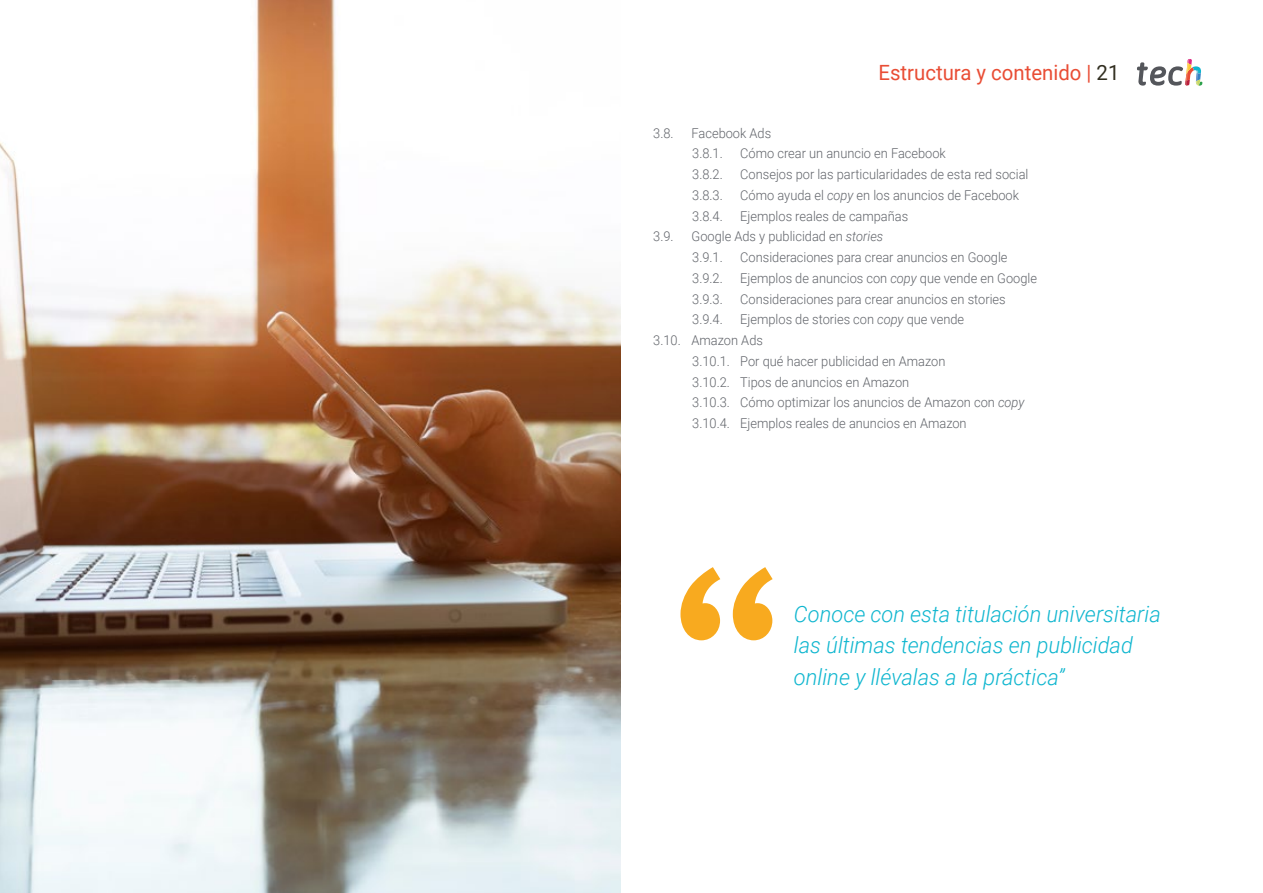
<style>
.page{position:relative;width:1263px;height:893px;background:#fff}
.page>*{position:absolute;margin:0;border:0;box-sizing:border-box;transform-origin:0 0}
.t1{font:italic 300 22.5px/31.5px "Roboto";color:#0fb6cf}
.t2{font:21px "Roboto";color:#e94d35}
.t3{font:300 13.5px/20.7px "Roboto";color:#61646a;scale:.95 1}
.s1{color:#312e20}
.s2{font-style:italic}
</style>
<div class="page">
<img style="left:0;top:0;width:621px;height:893px">
<svg style="left:680px;top:567px;width:93px;height:73px"></svg>
<svg style="left:1137px;top:59px;width:65px;height:27px"></svg>
<h2 class="t2" style="left:878px;top:57px;width:242px">Estructura y contenido | <span class="s1">21</span></h2>
<p class="t3" style="left:653px;top:122px;width:23px">3.8.</p>
<p class="t3" style="left:691px;top:122px;width:85px">Facebook Ads<br>3.8.1.</p>
<p class="t3" style="left:740px;top:143px;width:218px">Cómo crear un anuncio en Facebook</p>
<p class="t3" style="left:692px;top:164px;width:34px">3.8.2.</p>
<p class="t3" style="left:740px;top:164px;width:305px">Consejos por las particularidades de esta red social</p>
<p class="t3" style="left:692px;top:184px;width:34px">3.8.3.</p>
<p class="t3" style="left:740px;top:184px;width:295px">Cómo ayuda el <span class="s2">copy</span> en los anuncios de Facebook</p>
<p class="t3" style="left:692px;top:205px;width:34px">3.8.4.</p>
<p class="t3" style="left:740px;top:205px;width:178px">Ejemplos reales de campañas</p>
<p class="t3" style="left:653px;top:226px;width:23px">3.9.</p>
<p class="t3" style="left:691px;top:226px;width:203px">Google Ads y publicidad en <span class="s2">stories<br></span>3.9.1.</p>
<p class="t3" style="left:740px;top:247px;width:283px">Consideraciones para crear anuncios en Google</p>
<p class="t3" style="left:692px;top:267px;width:34px">3.9.2.</p>
<p class="t3" style="left:740px;top:267px;width:314px">Ejemplos de anuncios con <span class="s2">copy</span> que vende en Google</p>
<p class="t3" style="left:692px;top:288px;width:34px">3.9.3.</p>
<p class="t3" style="left:740px;top:288px;width:281px">Consideraciones para crear anuncios en stories</p>
<p class="t3" style="left:692px;top:309px;width:34px">3.9.4.</p>
<p class="t3" style="left:653px;top:309px;width:329px;text-indent:87px">Ejemplos de stories con <span class="s2">copy</span> que vende<br>3.10. Amazon Ads</p>
<p class="t3" style="left:692px;top:350px;width:351px">3.10.1. Por qué hacer publicidad en Amazon<br>3.10.2. Tipos de anuncios en Amazon<br>3.10.3. Cómo optimizar los anuncios de Amazon con <span class="s2">copy </span>3.10.4. Ejemplos reales de anuncios en Amazon</p>
<h1 class="t1" style="left:794px;top:597px;width:368px">Conoce con esta titulación universitaria las últimas tendencias en publicidad online y llévalas a la práctica”</h1>
</div>
